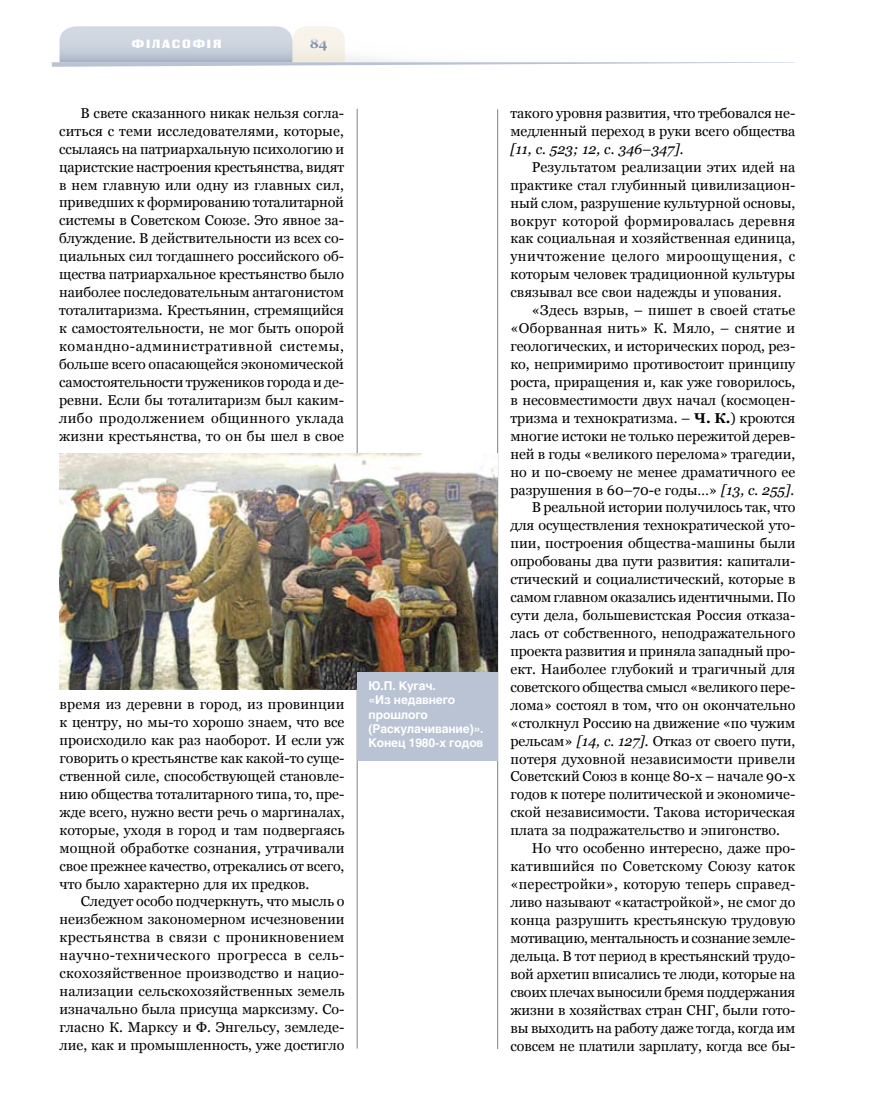
<style>
.page{position:relative;width:872px;height:1106px;background:#fff}
.page>*{position:absolute;margin:0;border:0;box-sizing:border-box;transform-origin:0 0}
.t1{font:14.25px/18px "Georgia";color:#000;text-align:justify}
.t2{font:14.25px "Georgia";letter-spacing:-.02em;color:#000}
.t3{font:14.25px "Georgia";letter-spacing:.025em;color:#000}
.t4{font:14.25px "Georgia";letter-spacing:.02em;color:#000}
.t5{font:14.25px "Georgia";letter-spacing:.035em;color:#000}
.t6{font:italic 14.25px "Georgia";color:#000}
.t7{font:700 13.5px "Georgia";color:#8095af}
.t8{font:700 12px/14.4px "Helios";letter-spacing:-.01em;color:#fff}
.t9{font:12px "Black Grotesk C";letter-spacing:.15em;color:#fff}
.s1{font-weight:700}
.s2{font-style:italic}
</style>
<div class="page">
<hr style="left:357px;top:109px;width:1px;height:939px;background:#818084">
<hr style="left:497px;top:109px;width:1px;height:939px;background:#818084">
<svg style="left:52px;top:26px;width:743px;height:41px"></svg>
<img style="left:59px;top:454px;width:438px;height:235px">
<div style="left:357px;top:672px;width:140px;height:89px;background:#b9c3d3"></div>
<p class="t9" style="left:132px;top:36px;width:91px">філасофія</p>
<p class="t7" style="left:309px;top:35px;width:20px">84</p>
<p class="t1" style="left:59px;top:104px;width:286px;text-indent:21px">В свете сказанного никак нельзя согла&shy;ситься с теми исследователями, которые, ссылаясь на патриархальную психологию и царистские настроения крестьянства, видят в нем главную или одну из главных сил, приведших к формированию тоталитарной системы в Советском Союзе. Это явное за&shy;блуждение. В действительности из всех со&shy;циальных сил тогдашнего российского об&shy;щества патриархальное крестьянство было наиболее последовательным антагонистом тоталитаризма. Крестьянин, стремящийся к самостоятельности, не мог быть опорой командно-административной системы, больше всего опасающейся экономической самостоятельности тружеников города и де&shy;ревни. Если бы тоталитаризм был каким&shy;либо продолжением общинного уклада жизни крестьянства, то он бы шел в свое</p>
<p class="t1" style="left:510px;top:104px;width:286px">такого уровня развития, что требовался не&shy;медленный переход в руки всего общества</p>
<p class="t6" style="left:510px;top:141px;width:175px">[11, с. 523; 12, с. 346–347].</p>
<p class="t1" style="left:532px;top:158px;width:265px">Результатом реализации этих идей на</p>
<p class="t1" style="left:510px;top:176px;width:286px">практике стал глубинный цивилизацион-</p>
<p class="t1" style="left:510px;top:194px;width:286px">ный слом, разрушение культурной основы,</p>
<p class="t3" style="left:510px;top:212px;width:286px">вокруг которой формировалась деревня</p>
<p class="t1" style="left:510px;top:229px;width:286px">как социальная и хозяйственная единица,</p>
<p class="t5" style="left:510px;top:248px;width:286px">уничтожение целого мироощущения, с</p>
<p class="t1" style="left:510px;top:265px;width:286px">которым человек традиционной культуры</p>
<p class="t1" style="left:510px;top:283px;width:273px">связывал все свои надежды и упования.</p>
<p class="t1" style="left:532px;top:301px;width:265px">«Здесь взрыв, – пишет в своей статье</p>
<p class="t1" style="left:510px;top:319px;width:286px">«Оборванная нить» К. Мяло, – снятие и</p>
<p class="t1" style="left:510px;top:337px;width:286px">геологических, и исторических пород, рез-</p>
<p class="t1" style="left:510px;top:355px;width:286px">ко, непримиримо противостоит принципу</p>
<p class="t1" style="left:510px;top:373px;width:286px">роста, приращения и, как уже говорилось,</p>
<p class="t1" style="left:510px;top:391px;width:286px">в несовместимости двух начал (космоцен-</p>
<p class="t1" style="left:510px;top:409px;width:286px">тризма и технократизма. – <span class="s1">Ч. К.</span>) кроются</p>
<p class="t1" style="left:510px;top:427px;width:286px">многие истоки не только пережитой дерев-</p>
<p class="t1" style="left:510px;top:445px;width:286px">ней в годы «великого перелома» трагедии,</p>
<p class="t1" style="left:510px;top:462px;width:286px">но и по-своему не менее драматичного ее</p>
<p class="t1" style="left:510px;top:480px;width:285px">разрушения в 60–70-е годы…» <span class="s2">[13, с. 255].</span></p>
<p class="t1" style="left:532px;top:498px;width:265px">В реальной истории получилось так, что</p>
<p class="t1" style="left:510px;top:516px;width:286px">для осуществления технократической уто-</p>
<p class="t1" style="left:510px;top:534px;width:286px">пии, построения общества-машины были</p>
<p class="t1" style="left:510px;top:552px;width:286px">опробованы два пути развития: капитали-</p>
<p class="t1" style="left:510px;top:570px;width:286px">стический и социалистический, которые в</p>
<p class="t1" style="left:510px;top:588px;width:286px">самом главном оказались идентичными. По</p>
<p class="t1" style="left:510px;top:606px;width:286px">сути дела, большевистская Россия отказа-</p>
<p class="t1" style="left:510px;top:624px;width:286px">лась от собственного, неподражательного</p>
<p class="t1" style="left:510px;top:642px;width:286px">проекта развития и приняла западный про-</p>
<p class="t1" style="left:510px;top:660px;width:286px">ект. Наиболее глубокий и трагичный для</p>
<p class="t1" style="left:510px;top:678px;width:286px">советского общества смысл «великого пере-</p>
<p class="t1" style="left:510px;top:695px;width:286px">лома» состоял в том, что он окончательно</p>
<p class="t1" style="left:510px;top:713px;width:286px">«столкнул Россию на движение «по чужим</p>
<p class="t1" style="left:510px;top:731px;width:286px">рельсам» <span class="s2">[14, с. 127].</span> Отказ от своего пути,</p>
<p class="t1" style="left:510px;top:749px;width:286px">потеря духовной независимости привели</p>
<p class="t1" style="left:510px;top:767px;width:286px">Советский Союз в конце 80-х – начале 90-х</p>
<p class="t1" style="left:510px;top:785px;width:286px">годов к потере политической и экономиче-</p>
<p class="t1" style="left:510px;top:803px;width:286px">ской независимости. Такова историческая</p>
<p class="t1" style="left:510px;top:821px;width:271px">плата за подражательство и эпигонство.</p>
<p class="t1" style="left:532px;top:839px;width:265px">Но что особенно интересно, даже про-</p>
<p class="t4" style="left:510px;top:858px;width:286px">катившийся по Советскому Союзу каток</p>
<p class="t1" style="left:510px;top:875px;width:286px">«перестройки», которую теперь справед-</p>
<p class="t1" style="left:510px;top:893px;width:286px">ливо называют «катастройкой», не смог до</p>
<p class="t1" style="left:510px;top:911px;width:286px">конца разрушить крестьянскую трудовую</p>
<p class="t2" style="left:510px;top:929px;width:286px">мотивацию, ментальность и сознание земле-</p>
<p class="t1" style="left:510px;top:946px;width:286px">дельца. В тот период в крестьянский трудо-</p>
<p class="t1" style="left:510px;top:964px;width:286px">вой архетип вписались те люди, которые на</p>
<p class="t1" style="left:510px;top:982px;width:286px">своих плечах выносили бремя поддержания</p>
<p class="t1" style="left:510px;top:1000px;width:286px">жизни в хозяйствах стран СНГ, были гото-</p>
<p class="t1" style="left:510px;top:1018px;width:286px">вы выходить на работу даже тогда, когда им</p>
<p class="t1" style="left:510px;top:1036px;width:286px">совсем не платили зарплату, когда все бы-</p>
<p class="t8" style="left:368px;top:678px;width:117px">Ю.П. Кугач.<br>«Из недавнего прошлого (Раскулачивание)».<br>Конец 1980-х годов</p>
<p class="t1" style="left:60px;top:695px;width:286px">время из деревни в город, из провинции к центру, но мы-то хорошо знаем, что все происходило как раз наоборот. И если уж говорить о крестьянстве как какой-то суще&shy;ственной силе, способствующей становле&shy;нию общества тоталитарного типа, то, пре&shy;жде всего, нужно вести речь о маргиналах, которые, уходя в город и там подвергаясь мощной обработке сознания, утрачивали свое прежнее качество, отрекались от всего, что было характерно для их предков.</p>
<p class="t1" style="left:60px;top:892px;width:286px;text-indent:21px">Следует особо подчеркнуть, что мысль о неизбежном закономерном исчезновении крестьянства в связи с проникновением научно-технического прогресса в сель&shy;скохозяйственное производство и нацио&shy;нализации сельскохозяйственных земель изначально была присуща марксизму. Со&shy;гласно К. Марксу и Ф. Энгельсу, земледе&shy;лие, как и промышленность, уже достигло</p>
</div>
